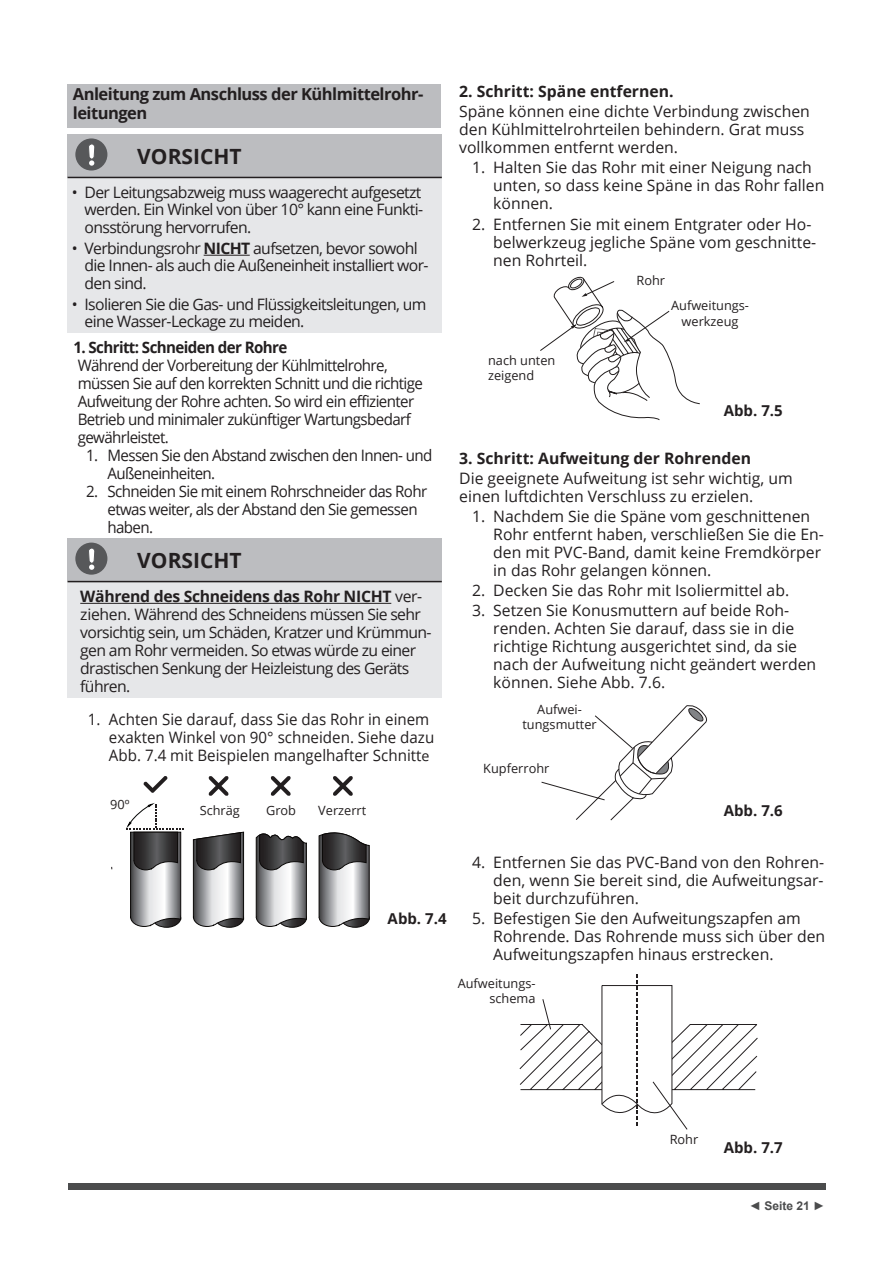
<style>
.page{position:relative;width:893px;height:1263px;background:#fff}
.page>*{position:absolute;margin:0;border:0;box-sizing:border-box;transform-origin:0 0}
.t1{font:700 21px "Open Sans";color:#231f20}
.t2{font:700 16.5px/19.8px "Open Sans";letter-spacing:-.03em;color:#231f20}
.t3{font:15.75px/18px "Open Sans";color:#231f20}
.t4{font:15.75px/18px "Open Sans";letter-spacing:-.04em;color:#231f20}
.t5{font:15.75px/18px "Open Sans";letter-spacing:-.04em;color:#231f20;scale:.96 1}
.t6{font:15.75px/18px "Open Sans";color:#231f20;scale:.96 1}
.t7{font:700 15.75px "Open Sans";color:#231f20}
.t8{font:700 15.75px "Open Sans";letter-spacing:-.04em;color:#231f20;scale:.96 1}
.t9{font:700 15px "Open Sans";color:#231f20}
.t10{font:12.75px/15.3px "Open Sans";color:#231f20;text-align:center}
.t11{font:700 12px "Arial";color:#4b4c4d}
.s1{font-weight:700}
.s2{font-size:14.25px}
.s3{font-weight:400}
</style>
<div class="page">
<div style="left:68px;top:1183px;width:757px;height:6px;background:#4b4c4d"></div>
<div style="left:67px;top:84px;width:373px;height:44px;background:#bcbdc0"></div>
<div style="left:68px;top:134px;width:374px;height:43px;background:#bcbdc0"></div>
<div style="left:68px;top:177px;width:374px;height:156px;background:#e6e7e9"></div>
<hr style="left:68px;top:177px;width:374px;height:1px;background:#231f20">
<hr style="left:204px;top:255px;width:46px;height:1px;background:#231f20">
<div style="left:68px;top:538px;width:374px;height:44px;background:#bcbdc0"></div>
<div style="left:68px;top:582px;width:374px;height:116px;background:#e6e7e9"></div>
<hr style="left:68px;top:581px;width:374px;height:1px;background:#231f20">
<hr style="left:80px;top:603px;width:311px;height:1px;background:#231f20">
<div style="left:75px;top:138px;width:32px;height:33px;background:#57585a;border-radius:50%"></div>
<svg style="left:89px;top:144px;width:6px;height:22px"></svg>
<div style="left:75px;top:543px;width:32px;height:32px;background:#57585a;border-radius:50%"></div>
<svg style="left:89px;top:548px;width:6px;height:22px"></svg>
<svg style="left:193px;top:831px;width:51px;height:97px"></svg>
<svg style="left:256px;top:833px;width:51px;height:95px"></svg>
<svg style="left:319px;top:832px;width:51px;height:96px"></svg>
<svg style="left:126px;top:803px;width:58px;height:125px"></svg>
<svg style="left:208px;top:776px;width:21px;height:20px"></svg>
<svg style="left:271px;top:776px;width:20px;height:20px"></svg>
<svg style="left:333px;top:776px;width:20px;height:20px"></svg>
<svg style="left:143px;top:776px;width:25px;height:17px"></svg>
<svg style="left:540px;top:276px;width:160px;height:145px"></svg>
<svg style="left:541px;top:705px;width:166px;height:116px"></svg>
<svg style="left:519px;top:974px;width:239px;height:156px"></svg>
<p class="t2" style="left:73px;top:83px;width:352px">Anleitung zum Anschluss der Kühlmittelrohr&shy;leitungen</p>
<h1 class="t1" style="left:137px;top:141px;width:106px">VORSICHT</h1>
<p class="t3" style="left:85px;top:183px;width:340px;line-height:17.2px;text-align:justify;text-indent:-13px">• Der Leitungsabzweig muss waagerecht aufgesetzt werden. Ein Winkel von über 10° kann eine Funkti&shy;onsstörung hervorrufen.</p>
<p class="t4" style="left:85px;top:239px;width:346px;line-height:17.2px;text-indent:-13px">• Verbindungsrohr <span class="s1">NICHT</span> aufsetzen, bevor sowohl die Innen- als auch die Außeneinheit installiert wor&shy;den sind.</p>
<p class="t4" style="left:85px;top:295px;width:343px;line-height:17.2px;text-indent:-13px">• Isolieren Sie die Gas- und Flüssigkeitsleitungen, um eine Wasser-Leckage zu meiden.</p>
<p class="t8" style="left:73px;top:336px;width:224px">1. Schritt: Schneiden der Rohre</p>
<p class="t5" style="left:78px;top:356px;width:361px">Während der Vorbereitung der Kühlmittelrohre, müssen Sie auf den korrekten Schnitt und die richtige Aufweitung der Rohre achten. So wird ein effizienter Betrieb und minimaler zukünftiger Wartungsbedarf gewährleistet.</p>
<p class="t5" style="left:107px;top:446px;width:340px;text-indent:-21px">1. Messen Sie den Abstand zwischen den Innen- und<br>Außeneinheiten.</p>
<p class="t5" style="left:107px;top:482px;width:335px;text-indent:-21px">2. Schneiden Sie mit einem Rohrschneider das Rohr etwas weiter, als der Abstand den Sie gemessen haben.</p>
<h1 class="t1" style="left:137px;top:545px;width:106px">VORSICHT</h1>
<p class="t4" style="left:80px;top:587px;width:353px"><span class="s1">Während des Schneidens das Rohr NICHT</span> ver&shy;ziehen. Während des Schneidens müssen Sie sehr vorsichtig sein, um Schäden, Kratzer und Krümmun&shy;gen am Rohr vermeiden. So etwas würde zu einer drastischen Senkung der Heizleistung des Geräts führen.</p>
<p class="t6" style="left:109px;top:710px;width:340px;text-indent:-21px">1. Achten Sie darauf, dass Sie das Rohr in einem exakten Winkel von 90° schneiden. Siehe dazu<br>Abb. 7.4 mit Beispielen mangelhafter Schnitt<span class="s2">e</span></p>
<p class="t10" style="left:110px;top:797px;width:21px">90º</p>
<p class="t10" style="left:200px;top:803px;width:42px">Schräg</p>
<p class="t10" style="left:266px;top:803px;width:32px">Grob</p>
<p class="t10" style="left:318px;top:803px;width:49px">Verzerrt</p>
<p class="t7" style="left:459px;top:80px;width:216px">2. Schritt: Späne entfernen.</p>
<p class="t3" style="left:459px;top:102px;width:352px">Späne können eine dichte Verbindung zwischen den Kühlmittelrohrteilen behindern. Grat muss vollkommen entfernt werden.</p>
<p class="t3" style="left:493px;top:158px;width:333px;text-indent:-21px">1. Halten Sie das Rohr mit einer Neigung nach unten, so dass keine Späne in das Rohr fallen können.</p>
<p class="t3" style="left:493px;top:214px;width:324px;text-indent:-21px">2. Entfernen Sie mit einem Entgrater oder Ho&shy;belwerkzeug jegliche Späne vom geschnitte&shy;nen Rohrteil.</p>
<p class="t10" style="left:636px;top:272px;width:30px">Rohr</p>
<p class="t10" style="left:488px;top:352px;width:69px;text-align:left">nach unten zeigend</p>
<p class="t10" style="left:671px;top:298px;width:79px">Aufweitungs&shy;werkzeug</p>
<p class="t9" style="left:724px;top:400px;width:60px">Abb. 7.5</p>
<p class="t7" style="left:459px;top:447px;width:293px">3. Schritt: Aufweitung der Rohrenden</p>
<p class="t3" style="left:459px;top:469px;width:335px">Die geeignete Aufweitung ist sehr wichtig, um einen luftdichten Verschluss zu erzielen.</p>
<p class="t3" style="left:493px;top:507px;width:332px;text-indent:-21px">1. Nachdem Sie die Späne vom geschnittenen Rohr entfernt haben, verschließen Sie die En&shy;den mit PVC-Band, damit keine Fremdkörper in das Rohr gelangen können.</p>
<p class="t3" style="left:472px;top:581px;width:319px">2. Decken Sie das Rohr mit Isoliermittel ab.</p>
<p class="t3" style="left:493px;top:601px;width:325px;text-indent:-21px">3. Setzen Sie Konusmuttern auf beide Roh&shy;renden. Achten Sie darauf, dass sie in die richtige Richtung ausgerichtet sind, da sie nach der Aufweitung nicht geändert werden können. Siehe Abb. 7.6.</p>
<p class="t10" style="left:522px;top:701px;width:76px">Aufwei&shy;tungsmutter</p>
<p class="t10" style="left:483px;top:761px;width:68px">Kupferrohr</p>
<p class="t9" style="left:724px;top:800px;width:60px">Abb. 7.6</p>
<p class="t9" style="left:388px;top:907px;width:60px">Abb. 7.4</p>
<p class="t3" style="left:493px;top:852px;width:332px;text-align:justify;text-indent:-21px">4. Entfernen Sie das PVC-Band von den Rohren&shy;den, wenn Sie bereit sind, die Aufweitungsar&shy;beit durchzuführen.</p>
<p class="t3" style="left:493px;top:909px;width:333px;text-indent:-21px">5. Befestigen Sie den Aufweitungszapfen am<br>Rohrende. Das Rohrende muss sich über den<br>Aufweitungszapfen hinaus erstrecken.</p>
<p class="t10" style="left:458px;top:975px;width:79px;text-align:right">Aufweitungs&shy;schema</p>
<p class="t10" style="left:670px;top:1131px;width:30px">Rohr</p>
<p class="t9" style="left:724px;top:1137px;width:60px">Abb. 7.7</p>
<p class="t11" style="left:749px;top:1198px;width:77px"><span class="s3">◄</span> Seite 21 <span class="s3">►</span></p>
</div>
